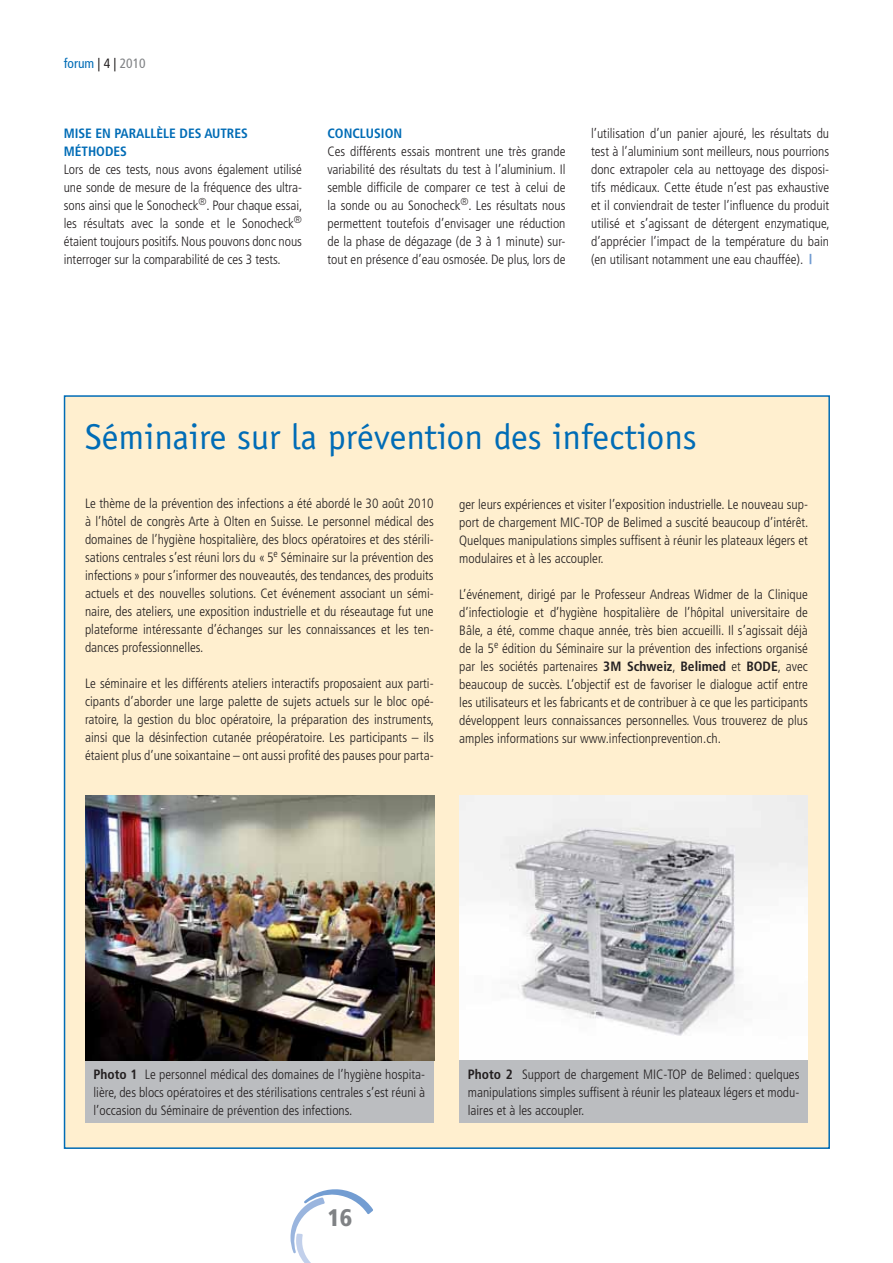
<style>
.page{position:relative;width:893px;height:1263px;background:#fff}
.page>*{position:absolute;margin:0;border:0;box-sizing:border-box;transform-origin:0 0}
.t1{font:36px "Officina Sans";color:#006cb6}
.t2{font:900 condensed 24px "Frutiger";color:#808285}
.t3{font:300 condensed 13.5px/18px "Frutiger";color:#231f20;text-align:justify}
.t4{font:700 condensed 13.5px/18px "Frutiger";color:#006cb6}
.t5{font:condensed 13.5px "Frutiger";color:#006cb6}
.s1{color:#231f20}
.s2{color:#808285}
.s3{font-weight:900;font-stretch:normal;color:#739dd2}
.s4{font-weight:700}
</style>
<div class="page">
<svg style="left:290px;top:1189px;width:83px;height:74px"></svg>
<div style="left:65px;top:396px;width:764px;height:752px;background:#ffefcf"></div>
<img style="left:85px;top:795px;width:349px;height:266px">
<img style="left:459px;top:795px;width:349px;height:266px">
<div style="left:85px;top:1061px;width:349px;height:62px;background:#bbbdc0"></div>
<div style="left:459px;top:1061px;width:349px;height:62px;background:#bbbdc0"></div>
<p class="t5" style="left:64px;top:58px;width:83px">forum <span class="s1">| 4 |</span> <span class="s2">2010</span></p>
<p class="t4" style="left:64px;top:125px;width:186px">MISE EN PARALLÈLE DES AUTRES<br>MÉTHODES</p>
<p class="t3" style="left:64px;top:161px;width:240px">Lors de ces tests, nous avons également utilisé une sonde de mesure de la fréquence des ultra&shy;sons ainsi que le Sonocheck<sup>®</sup>. Pour chaque essai, les résultats avec la sonde et le Sonocheck<sup>® </sup>étaient toujours positifs. Nous pouvons donc nous interroger sur la comparabilité de ces 3 tests.</p>
<p class="t4" style="left:327px;top:125px;width:76px">CONCLUSION</p>
<p class="t3" style="left:327px;top:143px;width:240px">Ces différents essais montrent une très grande variabilité des résultats du test à l’aluminium. Il semble difficile de comparer ce test à celui de la sonde ou au Sonocheck<sup>®</sup>. Les résultats nous permettent toutefois d’envisager une réduction de la phase de dégazage (de 3 à 1 minute) sur&shy;tout en présence d’eau osmosée. De plus, lors de</p>
<p class="t3" style="left:591px;top:125px;width:240px">l’utilisation d’un panier ajouré, les résultats du test à l’aluminium sont meilleurs, nous pourrions donc extrapoler cela au nettoyage des disposi&shy;tifs médicaux. Cette étude n’est pas exhaustive et il conviendrait de tester l’influence du produit utilisé et s’agissant de détergent enzymatique, d’apprécier l’impact de la température du bain (en utilisant notamment une eau chauffée). <span class="s3">|</span></p>
<h1 class="t1" style="left:85px;top:423px;width:613px">Séminaire sur la prévention des infections</h1>
<p class="t3" style="left:85px;top:495px;width:350px">Le thème de la prévention des infections a été abordé le 30 août 2010 à l’hôtel de congrès Arte à Olten en Suisse. Le personnel médical des domaines de l’hygiène hospitalière, des blocs opératoires et des stérili&shy;sations centrales s’est réuni lors du « 5<sup>e</sup> Séminaire sur la prévention des infections » pour s’informer des nouveautés, des tendances, des produits actuels et des nouvelles solutions. Cet événement associant un sémi&shy;naire, des ateliers, une exposition industrielle et du réseautage fut une plateforme intéressante d’échanges sur les connaissances et les ten&shy;dances professionnelles.</p>
<p class="t3" style="left:85px;top:676px;width:351px">Le séminaire et les différents ateliers interactifs proposaient aux parti&shy;cipants d’aborder une large palette de sujets actuels sur le bloc opé&shy;ratoire, la gestion du bloc opératoire, la préparation des instruments, ainsi que la désinfection cutanée préopératoire. Les participants – ils étaient plus d’une soixantaine – ont aussi profité des pauses pour parta-</p>
<p class="t3" style="left:459px;top:496px;width:351px">ger leurs expériences et visiter l’exposition industrielle. Le nouveau sup&shy;port de chargement MIC-TOP de Belimed a suscité beaucoup d’intérêt.<br>Quelques manipulations simples suffisent à réunir les plateaux légers et modulaires et à les accoupler.</p>
<p class="t3" style="left:459px;top:586px;width:350px">L’événement, dirigé par le Professeur Andreas Widmer de la Clinique d’infectiologie et d’hygiène hospitalière de l’hôpital universitaire de Bâle, a été, comme chaque année, très bien accueilli. Il s’agissait déjà de la 5<sup>e</sup> édition du Séminaire sur la prévention des infections organisé par les sociétés partenaires <span class="s4">3M Schweiz</span>, <span class="s4">Belimed</span> et <span class="s4">BODE</span>, avec beaucoup de succès. L’objectif est de favoriser le dialogue actif entre les utilisateurs et les fabricants et de contribuer à ce que les participants développent leurs connaissances personnelles. Vous trouverez de plus amples informations sur www.infectionprevention.ch.</p>
<p class="t3" style="left:94px;top:1066px;width:333px"><span class="s4">Photo 1</span> Le personnel médical des domaines de l’hygiène hospita&shy;lière, des blocs opératoires et des stérilisations centrales s’est réuni à l’occasion du Séminaire de prévention des infections.</p>
<p class="t3" style="left:468px;top:1066px;width:333px"><span class="s4">Photo 2</span> Support de chargement MIC-TOP de Belimed : quelques manipulations simples suffisent à réunir les plateaux légers et modu&shy;laires et à les accoupler.</p>
<h2 class="t2" style="left:327px;top:1208px;width:26px">16</h2>
</div>
